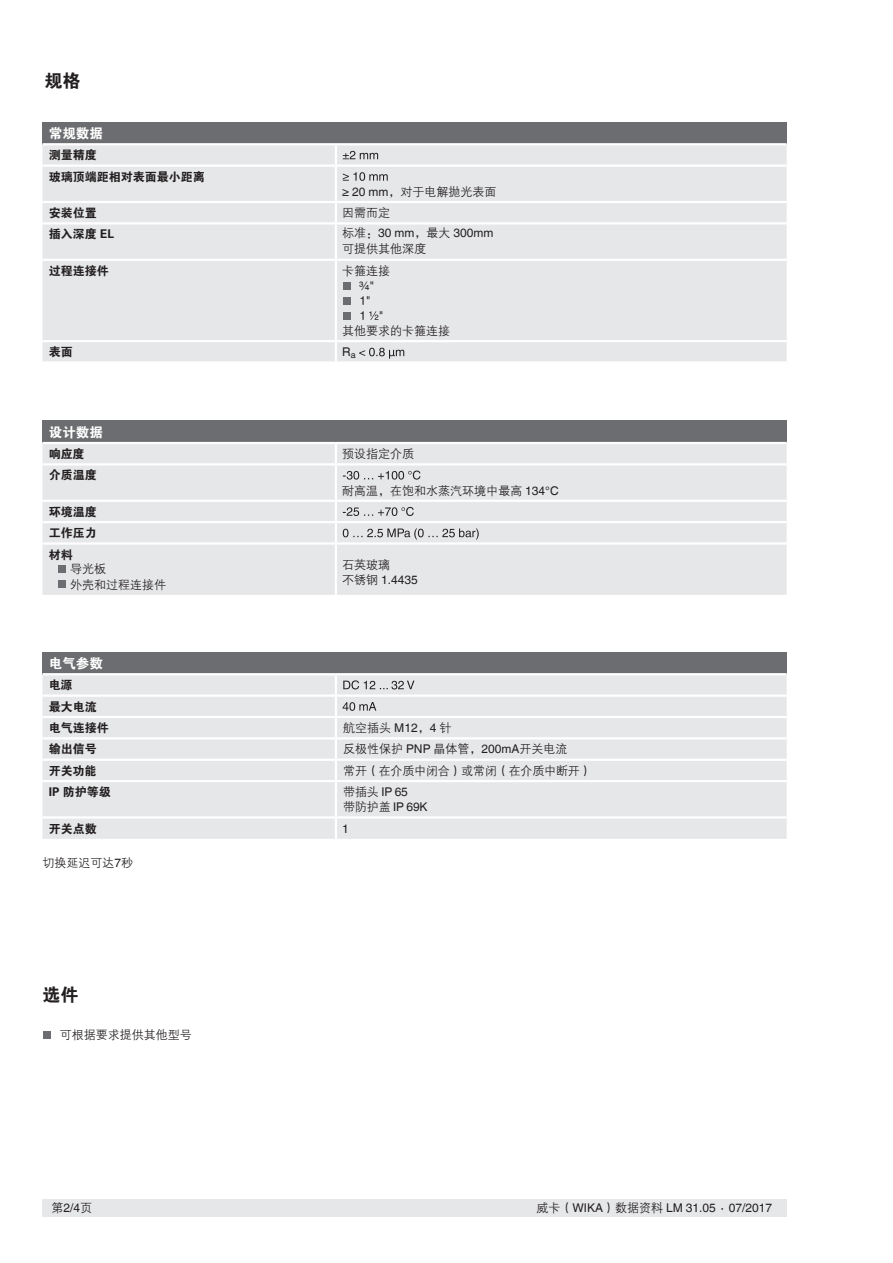
<style>
.page{position:relative;width:893px;height:1263px;background:#fff}
.page>*{position:absolute;margin:0;border:0;box-sizing:border-box;transform-origin:0 0}
.t1{font:18px "FZDHTJW GB1 0";color:#231f20}
.t2{font:13.5px "FZDHTJW GB1 0";color:#fff}
.t3{font:12px/21.3px "FZZDXJW GB1 0";color:#231f20}
.t4{font:12px/21.3px "FZDHTJW GB1 0";color:#231f20}
.t5{font:12px/14.4px "Helvetica World";color:#231f20}
.s1{font-family:"Helvetica World"}
.s2{font-family:"FZZDXJW GB1 0"}
</style>
<div class="page">
<div style="left:43px;top:1199px;width:744px;height:17px;background:#e6e7e9"></div>
<div style="left:43px;top:122px;width:744px;height:22px;background:#6c6d70"></div>
<div style="left:43px;top:145px;width:744px;height:216px;background:#e6e7e9"></div>
<hr style="left:335px;top:145px;width:2px;height:20px;background:#fff">
<hr style="left:43px;top:165px;width:293px;height:2px;background:#fff">
<hr style="left:336px;top:165px;width:451px;height:2px;background:#fff">
<hr style="left:43px;top:222px;width:293px;height:2px;background:#fff">
<hr style="left:336px;top:222px;width:451px;height:2px;background:#fff">
<hr style="left:335px;top:224px;width:2px;height:35px;background:#fff">
<hr style="left:43px;top:259px;width:293px;height:2px;background:#fff">
<hr style="left:336px;top:259px;width:451px;height:2px;background:#fff">
<hr style="left:335px;top:261px;width:2px;height:79px;background:#fff">
<hr style="left:43px;top:340px;width:293px;height:2px;background:#fff">
<hr style="left:336px;top:340px;width:451px;height:2px;background:#fff">
<svg style="left:335px;top:342px;width:2px;height:19px"></svg>
<hr style="left:43px;top:143px;width:293px;height:2px;background:#fff">
<hr style="left:336px;top:143px;width:451px;height:2px;background:#fff">
<svg style="left:343px;top:151px;width:35px;height:8px"></svg>
<div style="left:43px;top:167px;width:744px;height:55px;background:#e6e7e9"></div>
<div style="left:343px;top:282px;width:7px;height:7px;background:#6c6d70"></div>
<div style="left:343px;top:297px;width:7px;height:7px;background:#6c6d70"></div>
<svg style="left:361px;top:296px;width:8px;height:9px"></svg>
<div style="left:343px;top:312px;width:7px;height:7px;background:#6c6d70"></div>
<svg style="left:361px;top:311px;width:21px;height:9px"></svg>
<svg style="left:359px;top:348px;width:45px;height:11px"></svg>
<div style="left:43px;top:1031px;width:8px;height:8px;background:#6c6d70"></div>
<div style="left:43px;top:421px;width:744px;height:22px;background:#6c6d70"></div>
<div style="left:43px;top:444px;width:744px;height:151px;background:#e6e7e9"></div>
<svg style="left:335px;top:444px;width:2px;height:19px"></svg>
<hr style="left:335px;top:465px;width:2px;height:35px;background:#fff">
<hr style="left:43px;top:500px;width:293px;height:2px;background:#fff">
<hr style="left:336px;top:500px;width:451px;height:2px;background:#fff">
<hr style="left:43px;top:521px;width:293px;height:2px;background:#fff">
<hr style="left:336px;top:521px;width:451px;height:2px;background:#fff">
<svg style="left:335px;top:502px;width:2px;height:40px"></svg>
<hr style="left:43px;top:542px;width:293px;height:3px;background:#fff">
<hr style="left:336px;top:542px;width:451px;height:3px;background:#fff">
<hr style="left:335px;top:545px;width:2px;height:50px;background:#fff">
<hr style="left:43px;top:442px;width:293px;height:2px;background:#fff">
<hr style="left:336px;top:442px;width:451px;height:2px;background:#fff">
<hr style="left:43px;top:463px;width:293px;height:2px;background:#fff">
<hr style="left:336px;top:463px;width:451px;height:2px;background:#fff">
<svg style="left:343px;top:470px;width:77px;height:10px"></svg>
<svg style="left:343px;top:507px;width:71px;height:9px"></svg>
<svg style="left:343px;top:528px;width:136px;height:12px;background:#c3c3c5"></svg>
<div style="left:58px;top:566px;width:7px;height:7px;background:#6c6d70"></div>
<div style="left:58px;top:581px;width:7px;height:7px;background:#6c6d70"></div>
<div style="left:43px;top:652px;width:744px;height:22px;background:#6c6d70"></div>
<div style="left:43px;top:675px;width:744px;height:164px;background:#e6e7e9"></div>
<hr style="left:43px;top:694px;width:293px;height:3px;background:#fff">
<hr style="left:336px;top:694px;width:451px;height:3px;background:#fff">
<hr style="left:43px;top:716px;width:293px;height:2px;background:#fff">
<hr style="left:336px;top:716px;width:451px;height:2px;background:#fff">
<svg style="left:335px;top:675px;width:2px;height:62px"></svg>
<hr style="left:43px;top:737px;width:293px;height:2px;background:#fff">
<hr style="left:336px;top:737px;width:451px;height:2px;background:#fff">
<hr style="left:335px;top:739px;width:2px;height:20px;background:#fff">
<hr style="left:43px;top:759px;width:293px;height:2px;background:#fff">
<hr style="left:336px;top:759px;width:451px;height:2px;background:#fff">
<svg style="left:335px;top:761px;width:2px;height:19px"></svg>
<hr style="left:43px;top:780px;width:293px;height:2px;background:#fff">
<hr style="left:336px;top:780px;width:451px;height:2px;background:#fff">
<hr style="left:335px;top:782px;width:2px;height:34px;background:#fff">
<hr style="left:43px;top:816px;width:293px;height:3px;background:#fff">
<hr style="left:336px;top:816px;width:451px;height:3px;background:#fff">
<hr style="left:335px;top:819px;width:2px;height:20px;background:#fff">
<hr style="left:43px;top:673px;width:293px;height:2px;background:#fff">
<hr style="left:336px;top:673px;width:451px;height:2px;background:#fff">
<svg style="left:343px;top:680px;width:71px;height:9px"></svg>
<svg style="left:343px;top:702px;width:33px;height:9px"></svg>
<h1 class="t1" style="left:45px;top:71px;width:37px">规格</h1>
<p class="t2" style="left:49px;top:126px;width:56px">常规数据</p>
<p class="t4" style="left:49px;top:145px;width:158px">测量精度<br>玻璃顶端距相对表面最小距离</p>
<p class="t4" style="left:49px;top:202px;width:50px">安装位置</p>
<p class="t3" style="left:342px;top:203px;width:50px">因需而定</p>
<p class="t3" style="left:342px;top:182px;width:156px"><span class="s1">≥ 20 mm</span>，对于电解抛光表面</p>
<p class="t4" style="left:49px;top:224px;width:67px">插入深度 EL</p>
<p class="t4" style="left:49px;top:260px;width:62px">过程连接件</p>
<p class="t5" style="left:342px;top:225px;width:153px"><span class="s2">标准：</span>30 mm<span class="s2">，最大</span> 300mm</p>
<p class="t3" style="left:342px;top:239px;width:86px">可提供其他深度</p>
<p class="t3" style="left:342px;top:260px;width:49px">卡箍连接</p>
<p class="t5" style="left:359px;top:278px;width:16px">¾"</p>
<p class="t3" style="left:342px;top:320px;width:109px">其他要求的卡箍连接</p>
<p class="t4" style="left:49px;top:342px;width:25px">表面</p>
<p class="t5" style="left:342px;top:345px;width:15px">R<sub>a</sub></p>
<p class="t2" style="left:49px;top:425px;width:56px">设计数据</p>
<p class="t4" style="left:49px;top:443px;width:50px">响应度介质温度</p>
<p class="t3" style="left:342px;top:444px;width:74px">预设指定介质</p>
<p class="t3" style="left:342px;top:481px;width:218px">耐高温，在饱和水蒸汽环境中最高 <span class="s1">134°C</span></p>
<p class="t4" style="left:49px;top:501px;width:50px;text-align:justify">环境温度工作压力材料</p>
<p class="t3" style="left:70px;top:561px;width:97px;line-height:16px">导光板<br>外壳和过程连接件</p>
<p class="t2" style="left:49px;top:656px;width:56px">电气参数</p>
<p class="t4" style="left:49px;top:675px;width:62px">电源<br>最大电流电气连接件输出信号开关功能</p>
<p class="t4" style="left:49px;top:781px;width:63px">IP 防护等级</p>
<p class="t4" style="left:49px;top:818px;width:50px">开关点数</p>
<p class="t3" style="left:43px;top:852px;width:92px">切换延迟可达<span class="s1">7</span>秒</p>
<h1 class="t1" style="left:43px;top:985px;width:37px">选件</h1>
<p class="t3" style="left:60px;top:1024px;width:133px">可根据要求提供其他型号</p>
<p class="t3" style="left:342px;top:555px;width:50px">石英玻璃</p>
<p class="t5" style="left:342px;top:572px;width:77px"><span class="s2">不锈钢</span> 1.4435</p>
<p class="t3" style="left:343px;top:717px;width:250px">航空插头 <span class="s1">M12</span>，<span class="s1">4</span> 针<br>反极性保护 <span class="s1">PNP</span> 晶体管，<span class="s1">200mA</span>开关电流<br>常开（在介质中闭合）或常闭（在介质中断开）</p>
<p class="t5" style="left:343px;top:785px;width:86px"><span class="s2">带插头</span> IP 65<br><span class="s2">带防护盖</span> IP 69K</p>
<p class="t5" style="left:342px;top:821px;width:8px">1</p>
<p class="t5" style="left:51px;top:1201px;width:42px"><span class="s2">第</span>2/4<span class="s2">页</span></p>
<p class="t5" style="left:536px;top:1201px;width:237px"><span class="s2">威卡（</span>WIKA<span class="s2">）数据资料</span> LM 31.05 ∙ 07/2017</p>
</div>
